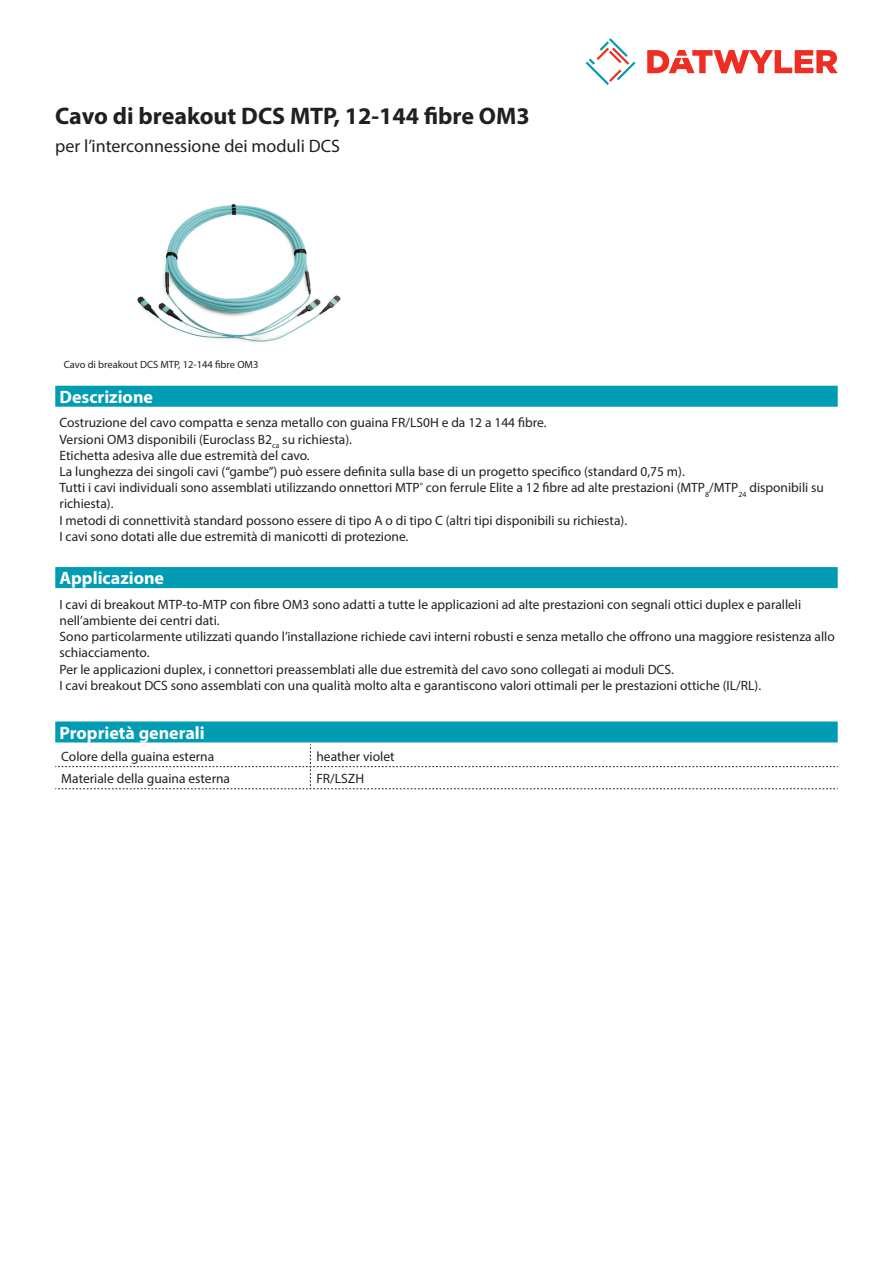
<style>
.page{position:relative;width:893px;height:1263px;background:#fff}
.page>*{position:absolute;margin:0;border:0;box-sizing:border-box;transform-origin:0 0}
.Product_Head{font:700 24px "Myriad Pro";color:#231f20}
.Standard_Head_Proper{font:700 18px "Myriad Pro";color:#fff}
.SubHead{font:18px "Myriad Pro";color:#231f20}
.Standard_text{font:13.5px/16.2px "Myriad Pro";color:#231f20}
.myriad_light_propert{font:13.5px "Myriad Pro";color:#231f20}
.imagetext{font:10.5px "Myriad Pro";color:#231f20}
</style>
<div class="page">
<svg style="left:586px;top:38px;width:49px;height:47px"></svg>
<svg style="left:647px;top:50px;width:191px;height:23px"></svg>
<img style="left:137px;top:204px;width:204px;height:139px">
<div style="left:55px;top:386px;width:783px;height:21px;background:#009cb3"></div>
<div style="left:55px;top:567px;width:783px;height:21px;background:#009cb3"></div>
<div style="left:55px;top:721px;width:783px;height:21px;background:#009cb3"></div>
<svg style="left:55px;top:744px;width:783px;height:45px"></svg>
<p class="Product_Head" style="left:55px;top:101px;width:476px">Cavo di breakout DCS MTP, 12-144 fibre OM3</p>
<p class="SubHead" style="left:55px;top:135px;width:286px">per l’interconnessione dei moduli DCS</p>
<p class="imagetext" style="left:64px;top:358px;width:196px">Cavo di breakout DCS MTP, 12-144 fibre OM3</p>
<p class="Standard_Head_Proper" style="left:60px;top:385px;width:95px">Descrizione</p>
<p class="Standard_text" style="left:60px;top:415px;width:766px">Costruzione del cavo compatta e senza metallo con guaina FR/LS0H e da 12 a 144 fibre.<br>Versioni OM3 disponibili (Euroclass B2<sub>ca</sub> su richiesta).<br>Etichetta adesiva alle due estremità del cavo.<br>La lunghezza dei singoli cavi (“gambe”) può essere definita sulla base di un progetto specifico (standard 0,75 m).<br>Tutti i cavi individuali sono assemblati utilizzando onnettori MTP<sup>®</sup> con ferrule Elite a 12 fibre ad alte prestazioni (MTP<sub>8</sub>/MTP<sub>24</sub> disponibili su richiesta).<br>I metodi di connettività standard possono essere di tipo A o di tipo C (altri tipi disponibili su richiesta).<br>I cavi sono dotati alle due estremità di manicotti di protezione.</p>
<p class="Standard_Head_Proper" style="left:60px;top:566px;width:106px">Applicazione</p>
<p class="Standard_text" style="left:60px;top:596px;width:777px">I cavi di breakout MTP-to-MTP con fibre OM3 sono adatti a tutte le applicazioni ad alte prestazioni con segnali ottici duplex e paralleli nell’ambiente dei centri dati.<br>Sono particolarmente utilizzati quando l’installazione richiede cavi interni robusti e senza metallo che offrono una maggiore resistenza allo schiacciamento.<br>Per le applicazioni duplex, i connettori preassemblati alle due estremità del cavo sono collegati ai moduli DCS.<br>I cavi breakout DCS sono assemblati con una qualità molto alta e garantiscono valori ottimali per le prestazioni ottiche (IL/RL).</p>
<p class="Standard_Head_Proper" style="left:60px;top:721px;width:147px">Proprietà generali</p>
<p class="myriad_light_propert" style="left:61px;top:748px;width:154px">Colore della guaina esterna</p>
<p class="myriad_light_propert" style="left:316px;top:748px;width:80px">heather violet</p>
<p class="myriad_light_propert" style="left:61px;top:770px;width:170px">Materiale della guaina esterna</p>
<p class="myriad_light_propert" style="left:316px;top:770px;width:49px">FR/LSZH</p>
</div>
